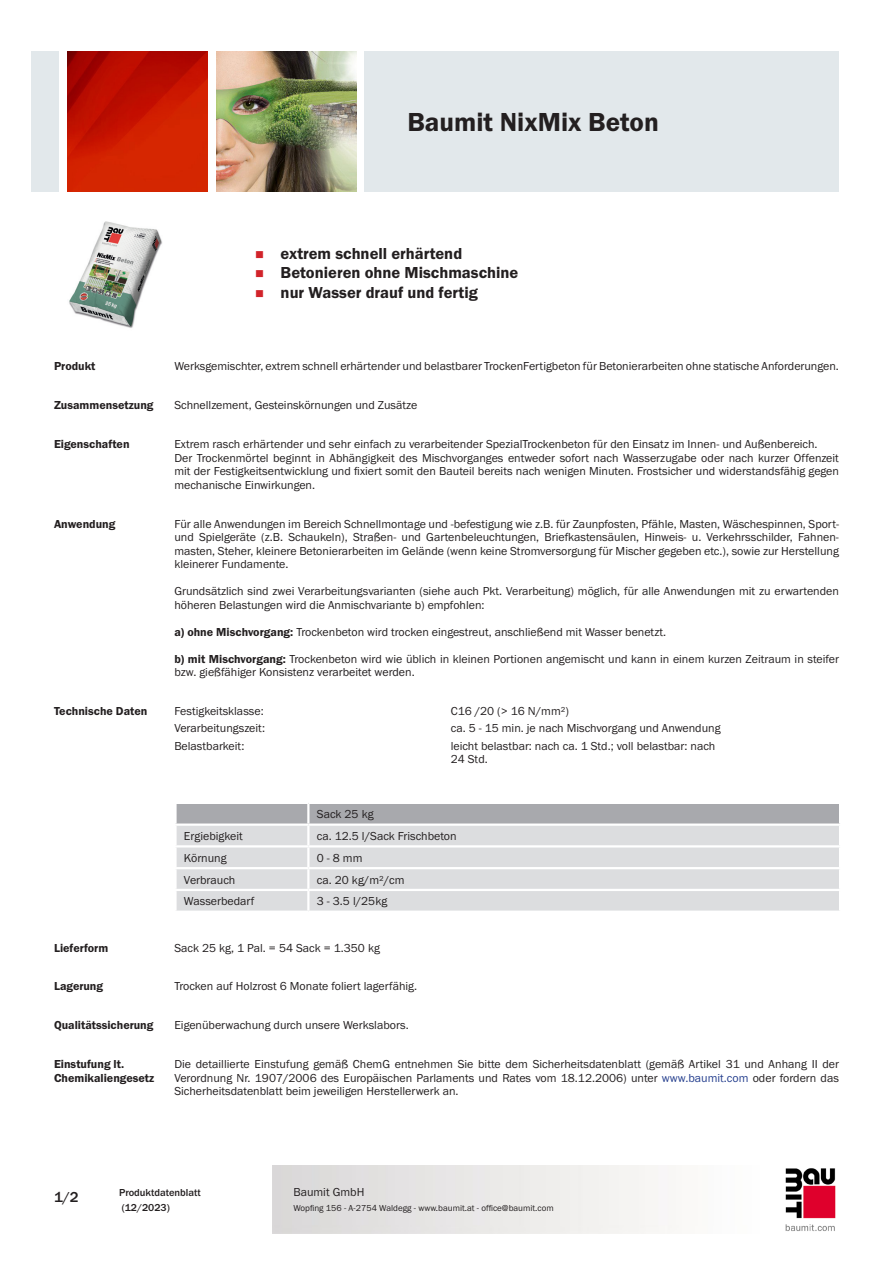
<style>
.page{position:relative;width:893px;height:1263px;background:#fff}
.page>*{position:absolute;margin:0;border:0;box-sizing:border-box;transform-origin:0 0}
.PDS_Produktname{font:27px "BM Franklin Gothic URW Dem";color:#231f20}
.t1{font:16.5px "BM Franklin Gothic URW Dem";color:#231f20}
.t2{font:500 15px "BM Franklin Gothic URW";color:#231f20}
.PDS_Standard{font:12px/13.5px "BM Franklin Gothic URW Boo";color:#231f20;text-align:justify}
.PDS_Standard_linksbü{font:12px/13.5px "BM Franklin Gothic URW Boo";color:#231f20}
.PDS_Header{font:12px/13.5px "BM Franklin Gothic URW Dem";color:#231f20}
.t3{font:500 10.5px/15px "BM Franklin Gothic URW";color:#231f20}
.t4{font:9px "BM Franklin Gothic URW Boo";color:#231f20}
.s1{font-family:"BM Franklin Gothic URW Dem"}
.s2{color:#253f8e}
</style>
<div class="page">
<img style="left:785px;top:1168px;width:51px;height:63px">
<div style="left:32px;top:51px;width:27px;height:140px;background:#e2e8eb"></div>
<img style="left:68px;top:52px;width:140px;height:139px">
<img style="left:216px;top:51px;width:141px;height:140px">
<div style="left:365px;top:51px;width:474px;height:140px;background:#e2e8eb"></div>
<img style="left:69px;top:221px;width:93px;height:107px">
<div style="left:177px;top:847px;width:662px;height:63px;background:#dcdddf"></div>
<svg style="left:175px;top:803px;width:665px;height:42px;background:#c6c7ca"></svg>
<hr style="left:307px;top:847px;width:2px;height:20px;background:#fff">
<hr style="left:174px;top:867px;width:134px;height:2px;background:#fff">
<hr style="left:308px;top:867px;width:533px;height:2px;background:#fff">
<hr style="left:307px;top:869px;width:2px;height:20px;background:#fff">
<hr style="left:174px;top:889px;width:134px;height:2px;background:#fff">
<hr style="left:308px;top:889px;width:533px;height:2px;background:#fff">
<svg style="left:307px;top:891px;width:2px;height:19px"></svg>
<p class="PDS_Produktname" style="left:407px;top:106px;width:253px">Baumit NixMix Beton</p>
<p class="t1" style="left:281px;top:243px;width:183px">extrem schnell erhärtend</p>
<p class="t1" style="left:281px;top:263px;width:239px">Betonieren ohne Mischmaschine</p>
<p class="t1" style="left:281px;top:282px;width:199px">nur Wasser drauf und fertig</p>
<p class="PDS_Header" style="left:54px;top:360px;width:43px">Produkt</p>
<p class="PDS_Standard" style="left:174px;top:360px;width:666px">Werksgemischter, extrem schnell erhärtender und belastbarer TrockenFertigbeton für Betonierarbeiten ohne statische Anforderungen.</p>
<p class="PDS_Header" style="left:54px;top:399px;width:101px">Zusammensetzung</p>
<p class="PDS_Standard" style="left:174px;top:399px;width:244px">Schnellzement, Gesteinskörnungen und Zusätze</p>
<p class="PDS_Header" style="left:54px;top:438px;width:77px">Eigenschaften</p>
<p class="PDS_Standard" style="left:174px;top:438px;width:645px">Extrem rasch erhärtender und sehr einfach zu verarbeitender SpezialTrockenbeton für den Einsatz im Innen- und Außenbereich.</p>
<p class="PDS_Standard" style="left:174px;top:451px;width:666px">Der Trockenmörtel beginnt in Abhängigkeit des Mischvorganges entweder sofort nach Wasserzugabe oder nach kurzer Offenzeit mit der Festigkeitsentwicklung und fixiert somit den Bauteil bereits nach wenigen Minuten. Frostsicher und widerstandsfähig gegen mechanische Einwirkungen.</p>
<p class="PDS_Header" style="left:54px;top:517px;width:63px">Anwendung</p>
<p class="PDS_Standard" style="left:174px;top:517px;width:666px">Für alle Anwendungen im Bereich Schnellmontage und -befestigung wie z.B. für Zaunpfosten, Pfähle, Masten, Wäschespinnen, Sport&shy;und Spielgeräte (z.B. Schaukeln), Straßen- und Gartenbeleuchtungen, Briefkastensäulen, Hinweis- u. Verkehrsschilder, Fahnen&shy;masten, Steher, kleinere Betonierarbeiten im Gelände (wenn keine Stromversorgung für Mischer gegeben etc.), sowie zur Herstellung kleinerer Fundamente.</p>
<p class="PDS_Standard" style="left:174px;top:584px;width:666px">Grundsätzlich sind zwei Verarbeitungsvarianten (siehe auch Pkt. Verarbeitung) möglich, für alle Anwendungen mit zu erwartenden höheren Belastungen wird die Anmischvariante b) empfohlen:</p>
<p class="PDS_Standard" style="left:174px;top:625px;width:493px"><span class="s1">a) ohne Mischvorgang:</span> Trockenbeton wird trocken eingestreut, anschließend mit Wasser benetzt.</p>
<p class="PDS_Standard" style="left:174px;top:652px;width:666px"><span class="s1">b) mit Mischvorgang:</span> Trockenbeton wird wie üblich in kleinen Portionen angemischt und kann in einem kurzen Zeitraum in steifer bzw. gießfähiger Konsistenz verarbeitet werden.</p>
<p class="PDS_Header" style="left:54px;top:704px;width:95px">Technische Daten</p>
<p class="PDS_Standard_linksbü" style="left:174px;top:704px;width:91px">Festigkeitsklasse:</p>
<p class="PDS_Standard_linksbü" style="left:451px;top:704px;width:120px">C16 /20 (&gt; 16 N/mm²)</p>
<p class="PDS_Standard_linksbü" style="left:174px;top:722px;width:92px">Verarbeitungszeit:</p>
<p class="PDS_Standard_linksbü" style="left:451px;top:722px;width:271px">ca. 5 - 15 min. je nach Mischvorgang und Anwendung</p>
<p class="PDS_Standard_linksbü" style="left:174px;top:739px;width:72px">Belastbarkeit:</p>
<p class="PDS_Standard_linksbü" style="left:451px;top:739px;width:266px">leicht belastbar: nach ca. 1 Std.; voll belastbar: nach<br>24 Std.</p>
<p class="PDS_Standard_linksbü" style="left:317px;top:808px;width:58px">Sack 25 kg</p>
<p class="PDS_Standard_linksbü" style="left:184px;top:829px;width:60px">Ergiebigkeit</p>
<p class="PDS_Standard_linksbü" style="left:317px;top:829px;width:141px">ca. 12.5 l/Sack Frischbeton</p>
<p class="PDS_Standard_linksbü" style="left:184px;top:851px;width:44px">Körnung</p>
<p class="PDS_Standard_linksbü" style="left:317px;top:851px;width:47px">0 - 8 mm</p>
<p class="PDS_Standard_linksbü" style="left:184px;top:873px;width:53px">Verbrauch</p>
<p class="PDS_Standard_linksbü" style="left:317px;top:873px;width:89px">ca. 20 kg/m²/cm</p>
<p class="PDS_Standard_linksbü" style="left:184px;top:895px;width:72px">Wasserbedarf</p>
<p class="PDS_Standard_linksbü" style="left:317px;top:895px;width:72px">3 - 3.5 l/25kg</p>
<p class="PDS_Header" style="left:54px;top:941px;width:56px">Lieferform</p>
<p class="PDS_Standard" style="left:174px;top:941px;width:207px">Sack 25 kg, 1 Pal. = 54 Sack = 1.350 kg</p>
<p class="PDS_Header" style="left:54px;top:980px;width:51px">Lagerung</p>
<p class="PDS_Standard" style="left:174px;top:980px;width:244px">Trocken auf Holzrost 6 Monate foliert lagerfähig.</p>
<p class="PDS_Header" style="left:54px;top:1019px;width:101px">Qualitätssicherung</p>
<p class="PDS_Standard" style="left:174px;top:1019px;width:236px">Eigenüberwachung durch unsere Werkslabors.</p>
<p class="PDS_Header" style="left:54px;top:1058px;width:102px">Einstufung lt.<br>Chemikaliengesetz</p>
<p class="PDS_Standard" style="left:174px;top:1057px;width:666px">Die detaillierte Einstufung gemäß ChemG entnehmen Sie bitte dem Sicherheitsdatenblatt (gemäß Artikel 31 und Anhang II der Verordnung Nr. 1907/2006 des Europäischen Parlaments und Rates vom 18.12.2006) unter <span class="s2">www.baumit.com</span> oder fordern das Sicherheitsdatenblatt beim jeweiligen Herstellerwerk an.</p>
<p class="t2" style="left:54px;top:1188px;width:26px">1/2</p>
<p class="t3" style="left:119px;top:1185px;width:83px">Produktdatenblatt (12/2023)</p>
<p class="PDS_Standard" style="left:293px;top:1185px;width:73px">Baumit GmbH</p>
<p class="t4" style="left:293px;top:1202px;width:262px">Wopfing 156 - A-2754 Waldegg - www.baumit.at - office@baumit.com</p>
</div>
